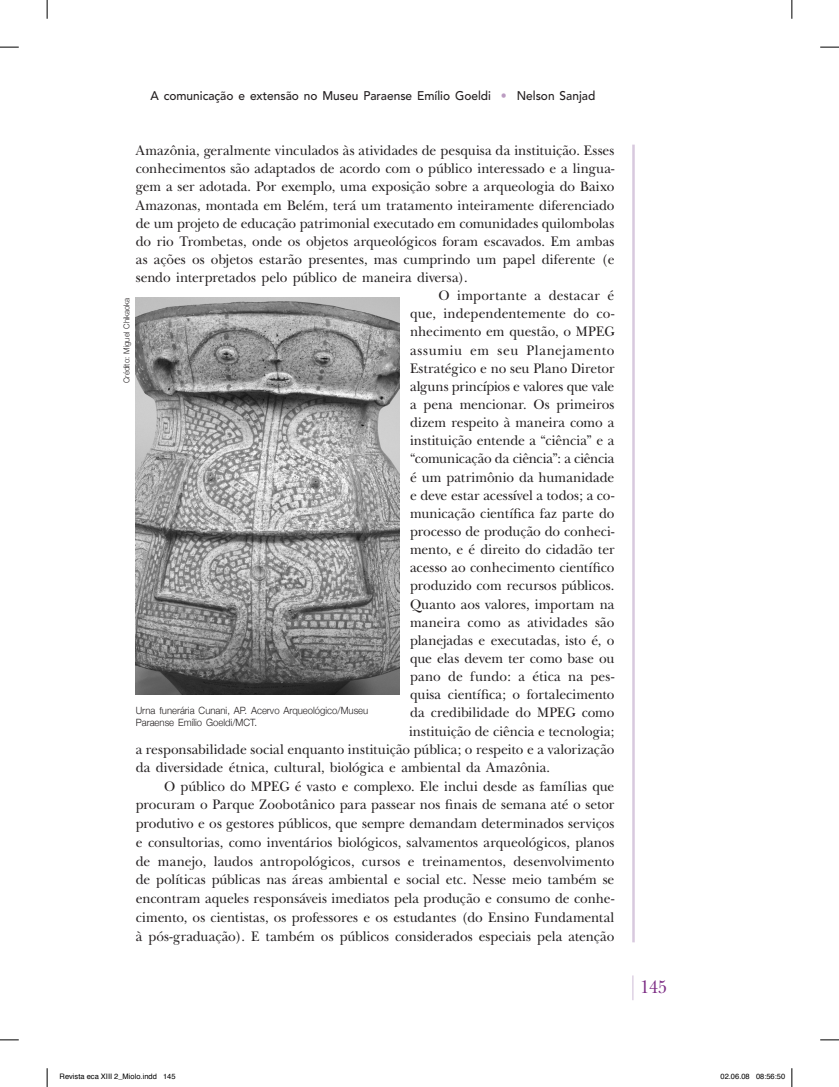
<style>
.page{position:relative;width:839px;height:1087px;background:#fff}
.page>*{position:absolute;margin:0;border:0;box-sizing:border-box;transform-origin:0 0}
.t1{font:18.75px "New Baskerville";color:#7b2a83;scale:.9 1}
.t2{font:14.38px "New Baskerville";color:#231f20;scale:.95 1}
.t3{font:14.38px "New Baskerville";letter-spacing:.04em;color:#231f20;scale:.95 1}
.t4{font:14.38px "New Baskerville";letter-spacing:.025em;color:#231f20;scale:.95 1}
.t5{font:500 12.5px "Avenir";color:#231f20;scale:.95 1}
.t6{font:300 10px/12px "Helvetica Neue";color:#231f20;scale:.95 1}
.t7{font:300 8.12px "Helvetica Neue";color:#231f20;scale:.95 1}
.t8{font:7.5px "Helvetica";color:#000}
.s1{color:#bc9cc2}
</style>
<div class="page">
<hr style="left:632px;top:145px;width:2px;height:797px;background:#d8c9de">
<svg style="left:632px;top:975px;width:1px;height:25px"></svg>
<img style="left:136px;top:297px;width:263px;height:397px">
<svg style="left:0;top:46px;width:19px;height:2px"></svg>
<svg style="left:820px;top:46px;width:18px;height:2px"></svg>
<svg style="left:0;top:1039px;width:19px;height:1px"></svg>
<svg style="left:820px;top:1039px;width:18px;height:1px"></svg>
<svg style="left:46px;top:0;width:2px;height:19px"></svg>
<svg style="left:46px;top:1068px;width:2px;height:18px"></svg>
<svg style="left:791px;top:0;width:1px;height:19px"></svg>
<svg style="left:791px;top:1068px;width:1px;height:18px"></svg>
<p class="t5" style="left:150px;top:88px;width:469px">A comunicação e extensão no Museu Paraense Emílio Goeldi <span class="s1">•</span> Nelson Sanjad</p>
<p class="t2" style="left:136px;top:142px;width:505px">Amazônia, geralmente vinculados às atividades de pesquisa da instituição. Esses</p>
<p class="t2" style="left:136px;top:160px;width:505px">conhecimentos são adaptados de acordo com o público interessado e a lingua-</p>
<p class="t2" style="left:136px;top:178px;width:505px">gem a ser adotada. Por exemplo, uma exposição sobre a arqueologia do Baixo</p>
<p class="t2" style="left:136px;top:196px;width:505px">Amazonas, montada em Belém, terá um tratamento inteiramente diferenciado</p>
<p class="t2" style="left:136px;top:214px;width:505px">de um projeto de educação patrimonial executado em comunidades quilombolas</p>
<p class="t2" style="left:136px;top:233px;width:505px">do rio Trombetas, onde os objetos arqueológicos foram escavados. Em ambas</p>
<p class="t2" style="left:136px;top:251px;width:505px">as ações os objetos estarão presentes, mas cumprindo um papel diferente (e</p>
<p class="t2" style="left:136px;top:269px;width:350px">sendo interpretados pelo público de maneira diversa).</p>
<p class="t4" style="left:438px;top:287px;width:187px">O importante a destacar é</p>
<p class="t2" style="left:410px;top:305px;width:217px">que, independentemente do co-</p>
<p class="t2" style="left:410px;top:323px;width:217px">nhecimento em questão, o MPEG</p>
<p class="t3" style="left:410px;top:341px;width:217px">assumiu em seu Planejamento</p>
<p class="t2" style="left:410px;top:359px;width:217px">Estratégico e no seu Plano Diretor</p>
<p class="t2" style="left:410px;top:378px;width:217px">alguns princípios e valores que vale</p>
<p class="t2" style="left:410px;top:396px;width:217px">a pena mencionar. Os primeiros</p>
<p class="t2" style="left:410px;top:414px;width:217px">dizem respeito à maneira como a</p>
<p class="t2" style="left:410px;top:432px;width:217px">instituição entende a “ciência” e a</p>
<p class="t2" style="left:410px;top:450px;width:217px">“comunicação da ciência”: a ciência</p>
<p class="t2" style="left:410px;top:468px;width:217px">é um patrimônio da humanidade</p>
<p class="t2" style="left:410px;top:486px;width:217px">e deve estar acessível a todos; a co-</p>
<p class="t2" style="left:410px;top:505px;width:217px">municação científica faz parte do</p>
<p class="t2" style="left:410px;top:523px;width:217px">processo de produção do conheci-</p>
<p class="t2" style="left:410px;top:541px;width:217px">mento, e é direito do cidadão ter</p>
<p class="t2" style="left:410px;top:559px;width:217px">acesso ao conhecimento científico</p>
<p class="t2" style="left:410px;top:577px;width:217px">produzido com recursos públicos.</p>
<p class="t2" style="left:410px;top:595px;width:217px">Quanto aos valores, importam na</p>
<p class="t2" style="left:410px;top:613px;width:217px">maneira como as atividades são</p>
<p class="t2" style="left:410px;top:631px;width:217px">planejadas e executadas, isto é, o</p>
<p class="t2" style="left:410px;top:650px;width:217px">que elas devem ter como base ou</p>
<p class="t2" style="left:410px;top:668px;width:217px">pano de fundo: a ética na pes-</p>
<p class="t2" style="left:410px;top:686px;width:217px">quisa científica; o fortalecimento</p>
<p class="t2" style="left:410px;top:704px;width:217px">da credibilidade do MPEG como</p>
<p class="t2" style="left:409px;top:722px;width:218px">instituição de ciência e tecnologia;</p>
<p class="t2" style="left:136px;top:740px;width:505px">a responsabilidade social enquanto instituição pública; o respeito e a valorização</p>
<p class="t2" style="left:136px;top:758px;width:437px">da diversidade étnica, cultural, biológica e ambiental da Amazônia.</p>
<p class="t2" style="left:164px;top:777px;width:475px">O público do MPEG é vasto e complexo. Ele inclui desde as famílias que</p>
<p class="t2" style="left:136px;top:796px;width:505px">procuram o Parque Zoobotânico para passear nos finais de semana até o setor</p>
<p class="t2" style="left:136px;top:815px;width:505px">produtivo e os gestores públicos, que sempre demandam determinados serviços</p>
<p class="t2" style="left:136px;top:833px;width:505px">e consultorias, como inventários biológicos, salvamentos arqueológicos, planos</p>
<p class="t2" style="left:136px;top:852px;width:505px">de manejo, laudos antropológicos, cursos e treinamentos, desenvolvimento</p>
<p class="t2" style="left:136px;top:871px;width:505px">de políticas públicas nas áreas ambiental e social etc. Nesse meio também se</p>
<p class="t2" style="left:136px;top:889px;width:505px">encontram aqueles responsáveis imediatos pela produção e consumo de conhe-</p>
<p class="t2" style="left:136px;top:908px;width:505px">cimento, os cientistas, os professores e os estudantes (do Ensino Fundamental</p>
<p class="t2" style="left:136px;top:927px;width:505px">à pós-graduação). E também os públicos considerados especiais pela atenção</p>
<p class="t7" style="left:122px;top:383px;width:92px;rotate:-90deg">Crédito: Miguel Chikaoka</p>
<p class="t6" style="left:136px;top:704px;width:246px">Urna funerária Cunani, AP. Acervo Arqueológico/Museu<br>Paraense Emílio Goeldi/MCT.</p>
<h1 class="t1" style="left:640px;top:975px;width:31px">145</h1>
<p class="t8" style="left:60px;top:1070px;width:117px">Revista eca XIII 2_Miolo.indd 145</p>
<p class="t8" style="left:720px;top:1070px;width:66px">02.06.08 08:56:50</p>
</div>
